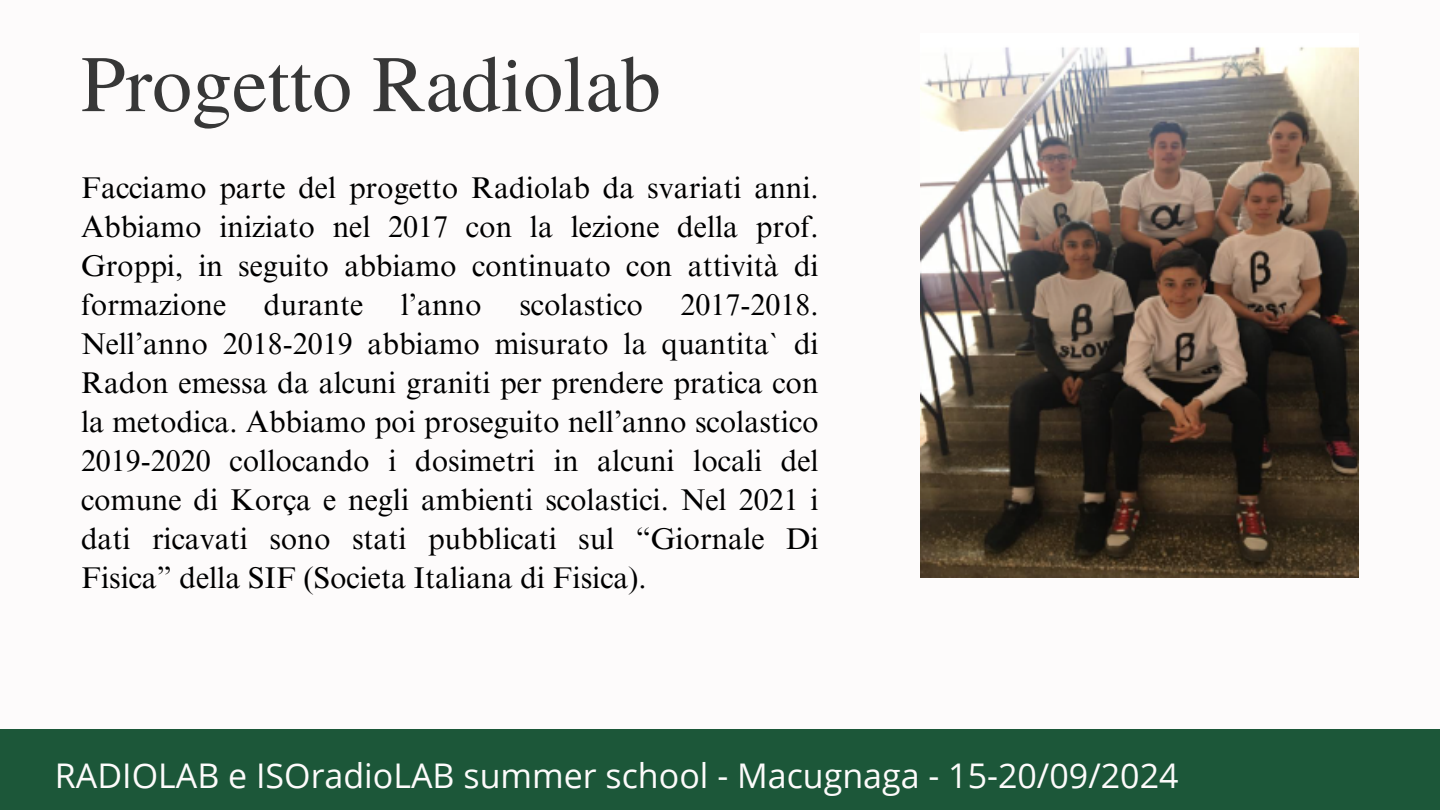
<style>
.page{position:relative;width:1440px;height:810px;background:#fdfbfb}
.page>*{position:absolute;margin:0;border:0;box-sizing:border-box;transform-origin:0 0}
.t1{font:80px "Te X Gyre Termes";color:#373737}
.t2{font:34px "Open Sans";color:#fdfbfb}
.t3{font:30px/39px "Times NRMT Pro";color:#000;text-align:justify}
</style>
<div class="page">
<div style="left:0;top:729px;width:1440px;height:81px;background:#1c5739"></div>
<img style="left:921px;top:47px;width:438px;height:531px">
<p class="t1" style="left:81px;top:27px;width:581px">Progetto Radiolab</p>
<p class="t3" style="left:81px;top:172px;width:739px">Facciamo parte del progetto Radiolab da svariati anni.<br>Abbiamo iniziato nel 2017 con la lezione della prof.<br>Groppi, in seguito abbiamo continuato con attività di formazione</p>
<p class="t3" style="left:264px;top:289px;width:101px">durante</p>
<p class="t3" style="left:401px;top:289px;width:82px">l’anno</p>
<p class="t3" style="left:519px;top:289px;width:125px">scolastico</p>
<p class="t3" style="left:81px;top:289px;width:739px;text-indent:600px">2017-2018.<br>Nell’anno 2018-2019 abbiamo misurato la quantita` di Radon emessa da alcuni graniti per prendere pratica con la metodica. Abbiamo poi proseguito nell’anno scolastico 2019-2020 collocando i dosimetri in alcuni locali del comune di Korça e negli ambienti scolastici. Nel 2021 i dati ricavati sono stati pubblicati sul “Giornale Di Fisica” della SIF (Societa Italiana di Fisica).</p>
<h2 class="t2" style="left:55px;top:751px;width:1125px">RADIOLAB e ISOradioLAB summer school - Macugnaga - 15-20/09/2024</h2>
</div>
